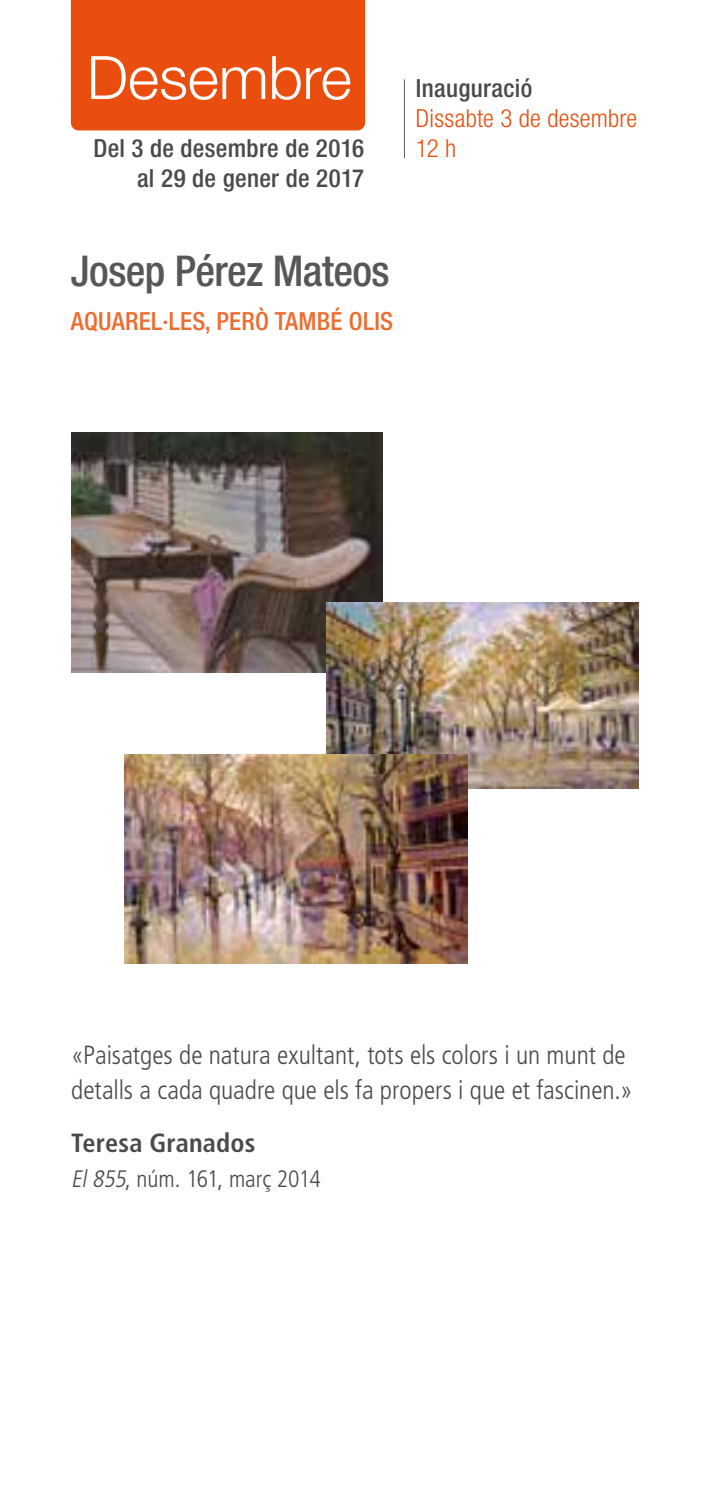
<style>
.page{position:relative;width:709px;height:1489px;background:#fff}
.page>*{position:absolute;margin:0;border:0;box-sizing:border-box;transform-origin:0 0}
.t1{font:300 60px "Helvetica Neue LT Std";letter-spacing:-.005em;color:#fff}
.t2{font:500 condensed 42.5px "Helvetica Neue LT Std";letter-spacing:-.015em;color:#575756}
.t3{font:300 condensed 26.25px/35px "Frutiger LT Std";color:#4a4a49}
.t4{font:700 condensed 26.25px "Frutiger LT Std";letter-spacing:.005em;color:#4a4a49}
.t5{font:500 condensed 25px "Helvetica Neue LT Std";letter-spacing:.015em;color:#4a4a49}
.t6{font:500 condensed 25px "Helvetica Neue LT Std";letter-spacing:.01em;color:#ed6c30}
.t7{font:300 condensed 25px "Helvetica Neue LT Std";letter-spacing:.01em;color:#e94e0f}
.t8{font:300 condensed 23.75px "Frutiger LT Std";letter-spacing:-.005em;color:#4a4a49}
.s1{font-style:italic}
</style>
<div class="page">
<hr style="left:404px;top:79px;width:1px;height:79px;background:#575756">
<div style="left:71px;top:0;width:294px;height:130px;background:#e94e0f"></div>
<img style="left:71px;top:432px;width:312px;height:240px">
<img style="left:326px;top:602px;width:312px;height:186px">
<img style="left:125px;top:754px;width:342px;height:209px">
<h1 class="t1" style="left:87px;top:41px;width:266px">Desembre</h1>
<p class="t5" style="left:416px;top:73px;width:118px">Inauguració</p>
<p class="t7" style="left:416px;top:104px;width:223px">Dissabte 3 de desembre</p>
<p class="t5" style="left:93px;top:133px;width:272px">Del 3 de desembre de 2016</p>
<p class="t7" style="left:416px;top:134px;width:42px">12 h</p>
<p class="t5" style="left:137px;top:163px;width:229px">al 29 de gener de 2017</p>
<h2 class="t2" style="left:71px;top:245px;width:320px">Josep Pérez Mateos</h2>
<p class="t6" style="left:71px;top:306px;width:324px">AQUAREL·LES, PERÒ TAMBÉ OLIS</p>
<p class="t3" style="left:71px;top:1038px;width:563px">«Paisatges de natura exultant, tots els colors i un munt de detalls a cada quadre que els fa propers i que et fascinen.»</p>
<p class="t4" style="left:71px;top:1127px;width:186px">Teresa Granados</p>
<p class="t8" style="left:71px;top:1165px;width:251px"><span class="s1">El855</span>, núm. 161, març 2014</p>
</div>
